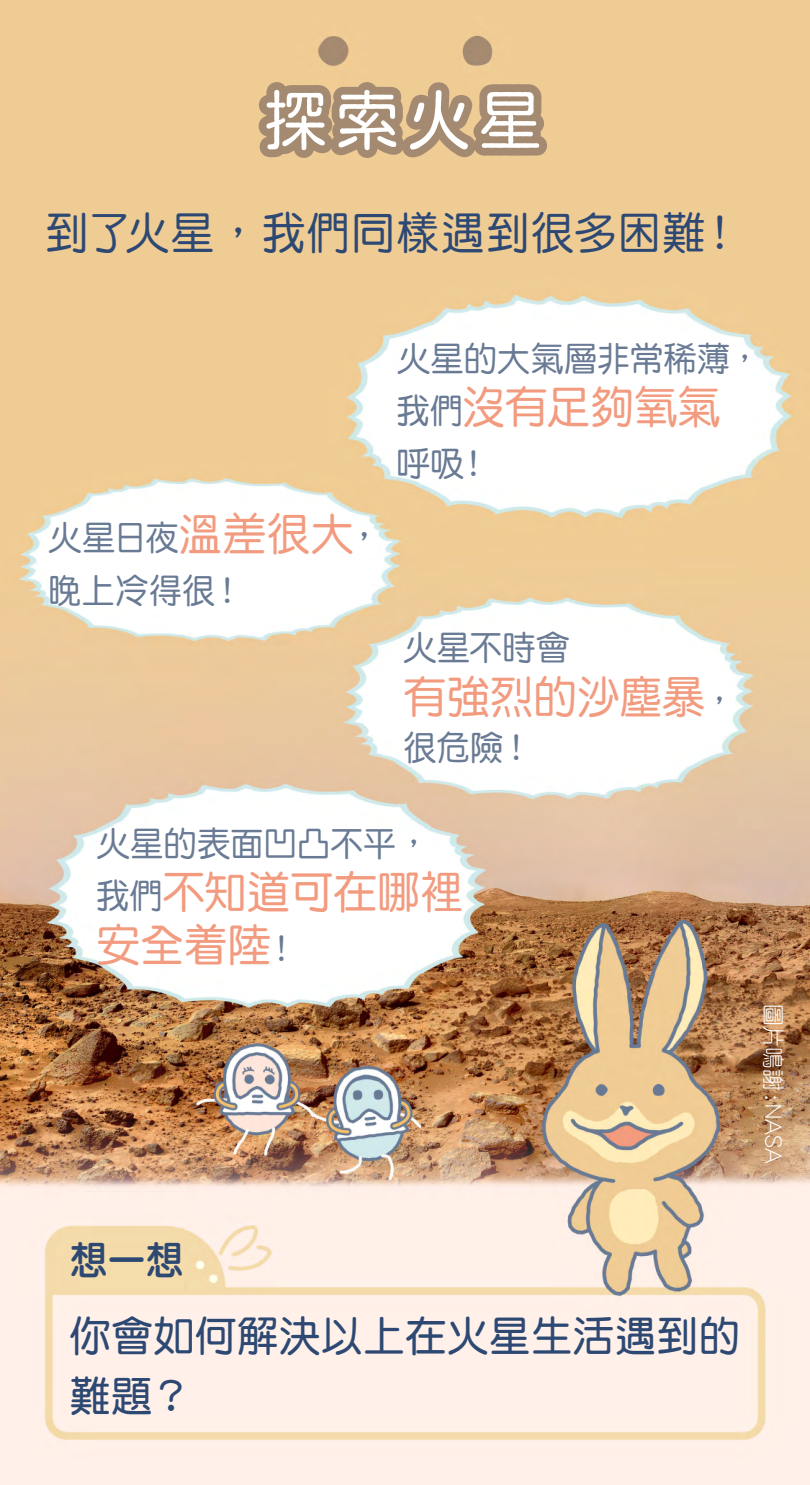
<style>
.page{position:relative;width:810px;height:1485px;background:#fff}
.page>*{position:absolute;margin:0;border:0;box-sizing:border-box;transform-origin:0 0}
.t1{font:45px/52.5px "DF Yuan HK W5";letter-spacing:-.005em;color:#f29b7f}
.t2{font:45px "DF Yuan HK W5";letter-spacing:.02em;color:#2d4973}
.t3{font:42px/60px "DF Yuan HK W7";letter-spacing:.03em;color:#2d4973}
.t4{font:39px "DF Yuan HK W8";color:#2d4973}
.t5{font:34.5px "DF Yuan HK W5";color:#697a94}
.t6{font:22.5px "DF Yuan HK W3";letter-spacing:.005em;color:#fff}
.s1{font-size:45px;color:#f29b7f}
.s2{font-size:37.5px}
.s3{font-size:34.5px;color:#697a94}
</style>
<div class="page">
<img style="left:0;top:0;width:810px;height:1485px">
<svg style="left:259px;top:82px;width:288px;height:76px"></svg>
<p class="t2" style="left:45px;top:209px;width:698px">到了火星，我們同樣遇到很多困難！</p>
<p class="t5" style="left:48px;top:519px;width:336px">火星日夜<span class="s1">溫差很大</span><span class="s2">，</span></p>
<p class="t5" style="left:48px;top:572px;width:186px">晚上冷得很 !</p>
<p class="t5" style="left:397px;top:340px;width:366px">火星的大氣層非常稀薄，</p>
<p class="t1" style="left:397px;top:380px;width:326px"><span class="s3">我們</span>沒有足夠氧氣</p>
<p class="t5" style="left:397px;top:445px;width:95px">呼吸！</p>
<p class="t5" style="left:403px;top:629px;width:168px">火星不時會</p>
<p class="t1" style="left:403px;top:670px;width:335px">有強烈的沙塵暴<span class="s3">，</span></p>
<p class="t5" style="left:403px;top:729px;width:120px">很危險 !</p>
<p class="t5" style="left:96px;top:825px;width:336px">火星的表面凹凸不平，</p>
<p class="t1" style="left:96px;top:865px;width:369px"><span class="s3">我們</span>不知道可在哪裡安全着陸<span class="s3">！</span></p>
<p class="t6" style="left:785px;top:1004px;width:161px;rotate:90deg">圖片鳴謝 : NASA</p>
<p class="t4" style="left:70px;top:1239px;width:115px">想一想</p>
<p class="t3" style="left:70px;top:1305px;width:672px">你會如何解決以上在火星生活遇到的難題?</p>
</div>
